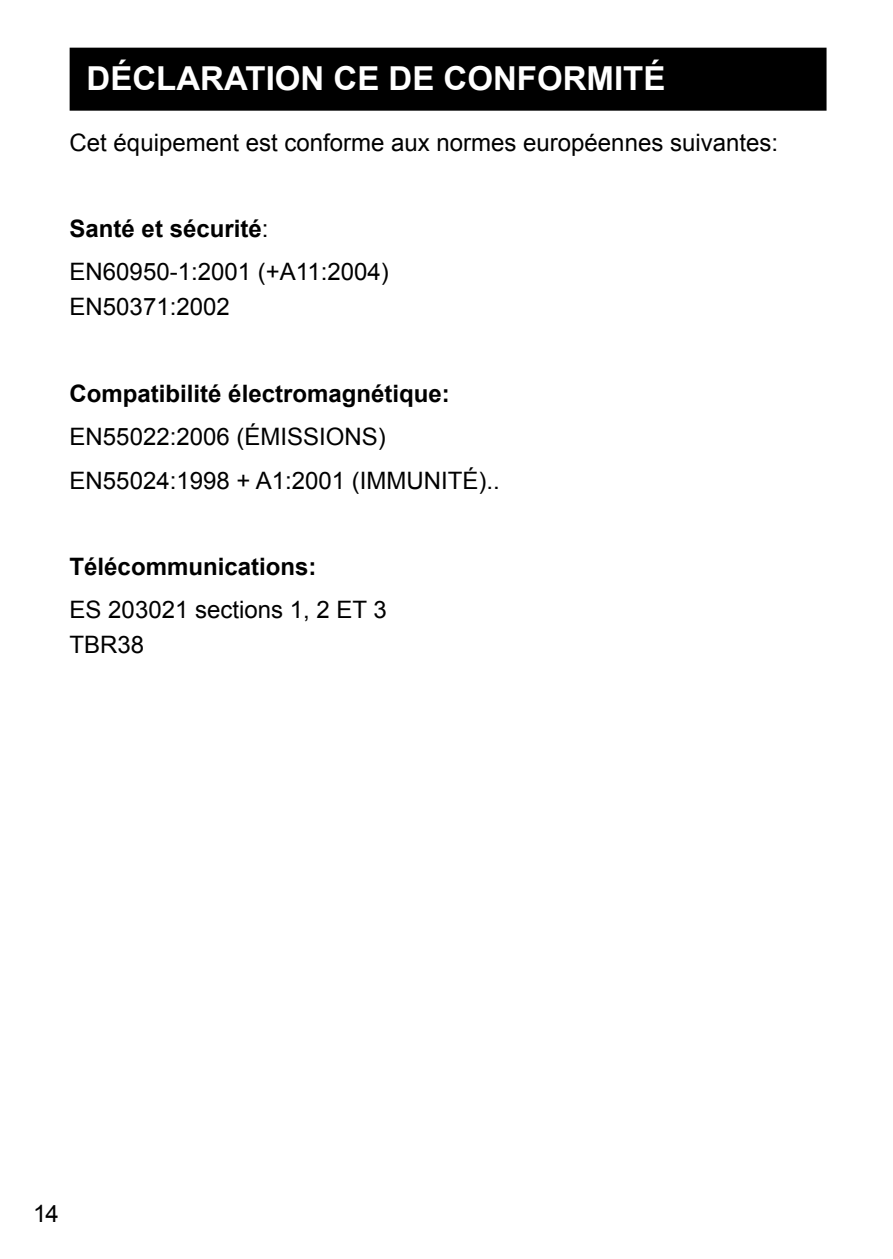
<style>
.page{position:relative;width:893px;height:1259px;background:#fff}
.page>*{position:absolute;margin:0;border:0;box-sizing:border-box;transform-origin:0 0}
.t1{font:700 33px "Arial";color:#fff}
.t2{font:24px/43.2px "Arial";color:#000}
.t3{font:700 24px "Arial";color:#000}
.s1{font-weight:700}
</style>
<div class="page">
<div style="left:70px;top:48px;width:756px;height:63px;background:#000"></div>
<h1 class="t1" style="left:87px;top:66px;width:580px">DÉCLARATION CE DE CONFORMITÉ</h1>
<p class="t2" style="left:70px;top:121px;width:710px">Cet équipement est conforme aux normes européennes suivantes:</p>
<p class="t2" style="left:70px;top:207px;width:321px"><span class="s1">Santé et sécurité</span>:<br>EN60950-1:2001 (+A11:2004)</p>
<p class="t2" style="left:70px;top:287px;width:162px">EN50371:2002</p>
<p class="t3" style="left:70px;top:384px;width:382px">Compatibilité électromagnétique:</p>
<p class="t2" style="left:70px;top:415px;width:432px">EN55022:2006 (ÉMISSIONS)<br>EN55024:1998 + A1:2001 (IMMUNITÉ)..</p>
<p class="t3" style="left:70px;top:558px;width:248px">Télécommunications:</p>
<p class="t2" style="left:70px;top:593px;width:319px;line-height:34.8px">ES 203021 sections 1, 2 ET 3<br>TBR38</p>
<p class="t2" style="left:33px;top:1193px;width:27px">14</p>
</div>
